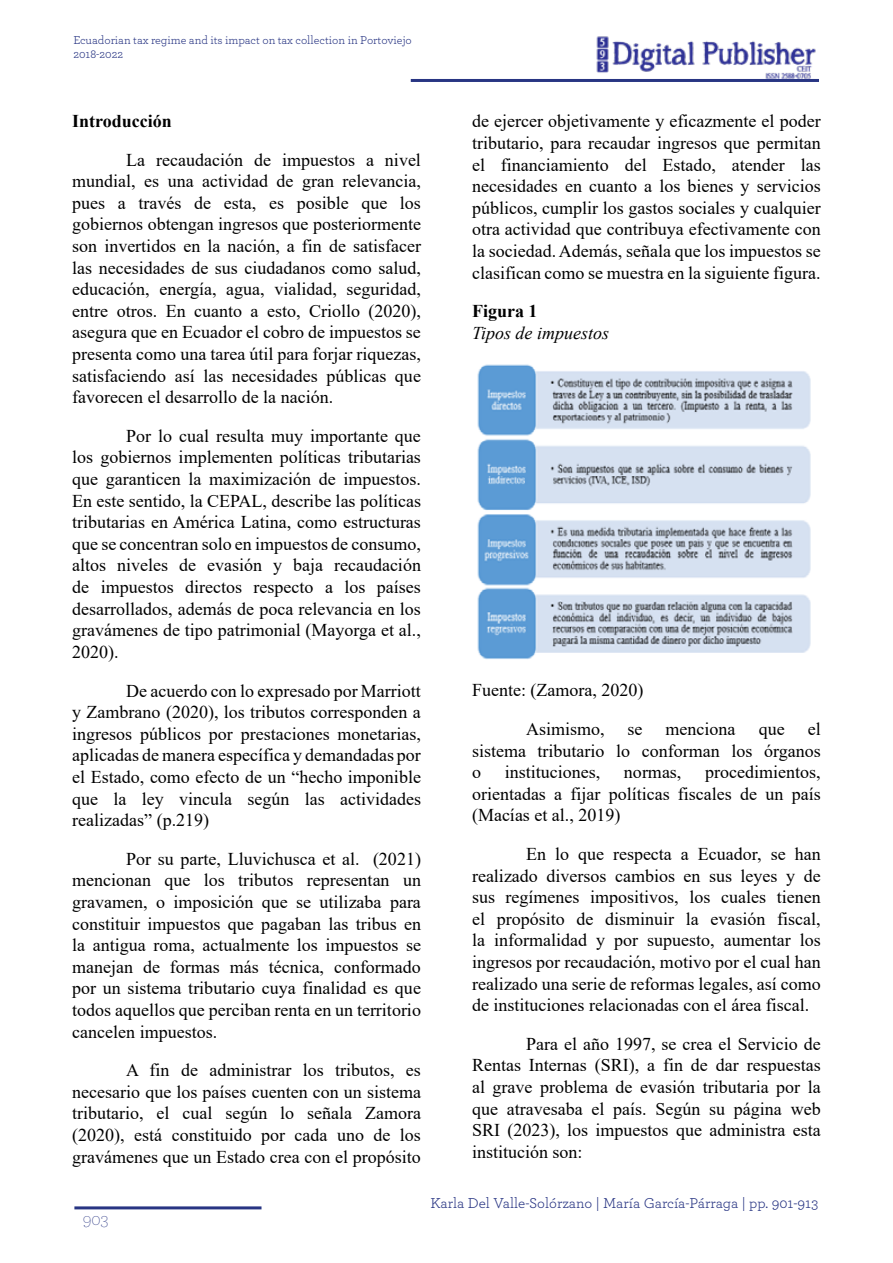
<style>
.page{position:relative;width:893px;height:1263px;background:#fff}
.page>*{position:absolute;margin:0;border:0;box-sizing:border-box;transform-origin:0 0}
.t1{font:18px/21.6px "Times New Roman";color:#000;text-align:justify}
.t2{font:700 18px "Times New Roman";color:#000}
.t3{font:italic 18px "Times New Roman";color:#000}
.t4{font:200 18px "Archer";color:#283583}
.t5{font:15px "Archer";color:#283583}
.t6{font:12px/14.4px "Archer";color:#283583}
</style>
<div class="page">
<hr style="left:411px;top:79px;width:408px;height:3px;background:#283583">
<img style="left:596px;top:36px;width:220px;height:43px">
<hr style="left:74px;top:1206px;width:187px;height:3px;background:#283583">
<img style="left:477px;top:364px;width:334px;height:295px">
<p class="t6" style="left:73px;top:32px;width:340px">Ecuadorian tax regime and its impact on tax collection in Portoviejo<br>2018-2022</p>
<p class="t2" style="left:72px;top:108px;width:101px">Introducción</p>
<p class="t1" style="left:72px;top:148px;width:350px;text-indent:54px">La recaudación de impuestos a nivel mundial, es una actividad de gran relevancia, pues a través de esta, es posible que los gobiernos obtengan ingresos que posteriormente son invertidos en la nación, a fin de satisfacer las necesidades de sus ciudadanos como salud, educación, energía, agua, vialidad, seguridad, entre otros. En cuanto a esto, Criollo (2020), asegura que en Ecuador el cobro de impuestos se presenta como una tarea útil para forjar riquezas, satisfaciendo así las necesidades públicas que favorecen el desarrollo de la nación.</p>
<p class="t1" style="left:72px;top:424px;width:350px;text-indent:54px">Por lo cual resulta muy importante que los gobiernos implementen políticas tributarias que garanticen la maximización de impuestos.<br>En este sentido, la CEPAL, describe las políticas tributarias en América Latina, como estructuras que se concentran solo en impuestos de consumo, altos niveles de evasión y baja recaudación de impuestos directos respecto a los países desarrollados, además de poca relevancia en los gravámenes de tipo patrimonial (Mayorga et al., 2020).</p>
<p class="t1" style="left:72px;top:679px;width:350px;text-indent:54px">De acuerdo con lo expresado por Marriott y Zambrano (2020), los tributos corresponden a ingresos públicos por prestaciones monetarias, aplicadas de manera específica y demandadas por el Estado, como efecto de un “hecho imponible que la ley vincula según las actividades realizadas” (p.219)</p>
<p class="t1" style="left:72px;top:847px;width:350px;text-indent:54px">Por su parte, Lluvichusca et al. (2021) mencionan que los tributos representan un gravamen, o imposición que se utilizaba para constituir impuestos que pagaban las tribus en la antigua roma, actualmente los impuestos se manejan de formas más técnica, conformado por un sistema tributario cuya finalidad es que todos aquellos que perciban renta en un territorio cancelen impuestos.</p>
<p class="t1" style="left:72px;top:1059px;width:350px;text-indent:54px">A fin de administrar los tributos, es necesario que los países cuenten con un sistema tributario, el cual según lo señala Zamora (2020), está constituido por cada uno de los gravámenes que un Estado crea con el propósito</p>
<p class="t1" style="left:472px;top:110px;width:350px">de ejercer objetivamente y eficazmente el poder tributario, para recaudar ingresos que permitan el financiamiento del Estado, atender las necesidades en cuanto a los bienes y servicios públicos, cumplir los gastos sociales y cualquier otra actividad que contribuya efectivamente con la sociedad. Además, señala que los impuestos se clasifican como se muestra en la siguiente figura.</p>
<p class="t2" style="left:472px;top:298px;width:67px">Figura 1</p>
<p class="t3" style="left:472px;top:320px;width:139px">Tipos de impuestos</p>
<p class="t1" style="left:526px;top:670px;width:119px;line-height:38.5px;text-indent:-54px">Fuente: (Zamora, 2020)<br>Asimismo,</p>
<p class="t1" style="left:472px;top:717px;width:350px;text-indent:336px">el sistema tributario lo conforman los órganos o</p>
<p class="t1" style="left:628px;top:717px;width:16px">se</p>
<p class="t1" style="left:666px;top:717px;width:71px">menciona</p>
<p class="t1" style="left:759px;top:717px;width:27px">que</p>
<p class="t1" style="left:472px;top:761px;width:350px;text-indent:233px">procedimientos, orientadas a fijar políticas fiscales de un país (Macías et al., 2019)</p>
<p class="t1" style="left:472px;top:842px;width:350px;text-indent:54px">En lo que respecta a Ecuador, se han realizado diversos cambios en sus leyes y de sus regímenes impositivos, los cuales tienen el propósito de disminuir la evasión fiscal, la informalidad y por supuesto, aumentar los ingresos por recaudación, motivo por el cual han realizado una serie de reformas legales, así como de instituciones relacionadas con el área fiscal.</p>
<p class="t1" style="left:472px;top:1032px;width:350px;text-indent:54px">Para el año 1997, se crea el Servicio de Rentas Internas (SRI), a fin de dar respuestas al grave problema de evasión tributaria por la que atravesaba el país. Según su página web SRI (2023), los impuestos que administra esta institución son:</p>
<p class="t1" style="left:505px;top:761px;width:97px">instituciones,</p>
<p class="t1" style="left:624px;top:761px;width:59px">normas,</p>
<p class="t4" style="left:83px;top:1208px;width:27px">903</p>
<p class="t5" style="left:431px;top:1193px;width:389px">Karla Del Valle-Solórzano | María García-Párraga | pp. 901-913</p>
</div>
